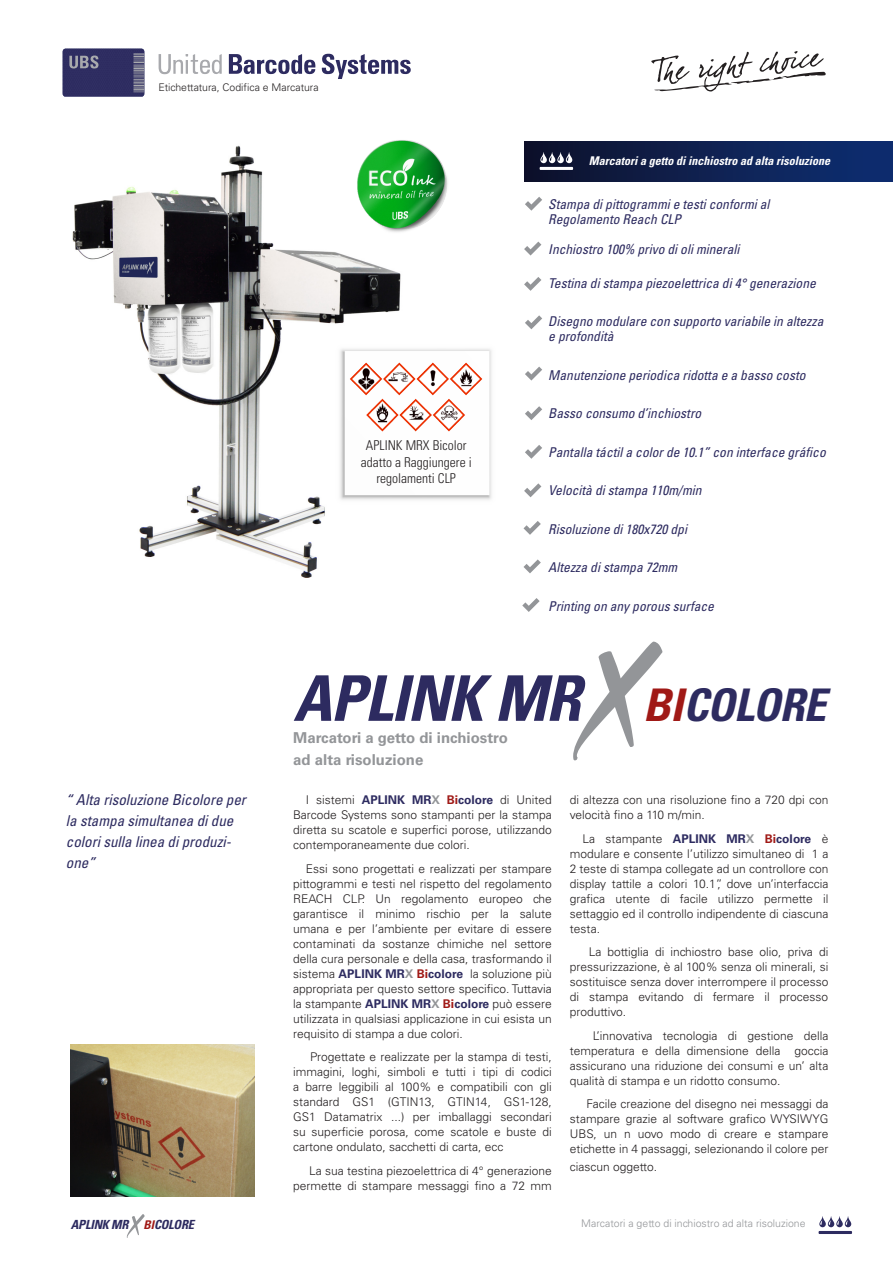
<style>
.page{position:relative;width:893px;height:1263px;background:#fff}
.page>*{position:absolute;margin:0;border:0;box-sizing:border-box;transform-origin:0 0}
.t1{font:italic 700 condensed 63px "Univers";letter-spacing:-.02em;color:#2d2b60}
.Quotes_Text{font:italic condensed 15px/21px "Univers";color:#2d2b60}
.t2{font:700 15px "Univers LT Std";color:#939598}
.t3{font:italic condensed 13.5px/15px "Univers";color:#2d2b60}
.t4{font:300 condensed 13.5px/16.5px "Univers";color:#231f20;text-align:center}
.t5{font:italic 700 condensed 12.6px "Univers";letter-spacing:-.02em;color:#2d2b60}
.text{font:300 12px/15px "Univers LT Std";color:#231f20;text-align:justify}
.t6{font:italic 700 condensed 12px "Univers";color:#fff}
.t7{font:300 10.5px "Univers";color:#939598}
.t8{font:300 10.5px "Univers";color:#231f20}
.s1{font-size:45px;color:#a01916}
.s2{font-size:45px}
.s3{font-weight:700;color:#2d2b60}
.s4{font-weight:700;color:#939598}
.s5{font-weight:700;color:#a01916}
.s6{font-size:12px;color:#a01916}
</style>
<div class="page">
<hr style="left:819px;top:1231px;width:33px;height:3px;background:#2d2b60">
<svg style="left:819px;top:1216px;width:32px;height:11px"></svg>
<svg style="left:127px;top:1214px;width:18px;height:24px"></svg>
<img style="left:72px;top:145px;width:329px;height:433px">
<img style="left:71px;top:1044px;width:184px;height:152px">
<img style="left:352px;top:140px;width:96px;height:97px">
<img style="left:330px;top:339px;width:162px;height:173px">
<img style="left:349px;top:360px;width:134px;height:72px">
<svg style="left:573px;top:642px;width:89px;height:118px"></svg>
<svg style="left:525px;top:197px;width:17px;height:14px"></svg>
<svg style="left:524px;top:242px;width:17px;height:13px"></svg>
<svg style="left:524px;top:277px;width:17px;height:14px"></svg>
<svg style="left:525px;top:367px;width:17px;height:14px"></svg>
<svg style="left:525px;top:406px;width:17px;height:14px"></svg>
<svg style="left:524px;top:483px;width:17px;height:14px"></svg>
<svg style="left:525px;top:445px;width:17px;height:14px"></svg>
<svg style="left:523px;top:521px;width:18px;height:14px"></svg>
<svg style="left:525px;top:315px;width:17px;height:14px"></svg>
<div style="left:525px;top:141px;width:368px;height:41px;background:linear-gradient(to right,#0e122c,#0e2f74)"></div>
<hr style="left:540px;top:167px;width:33px;height:3px;background:#fff">
<svg style="left:540px;top:152px;width:32px;height:11px"></svg>
<svg style="left:523px;top:559px;width:18px;height:14px"></svg>
<svg style="left:522px;top:598px;width:18px;height:14px"></svg>
<svg style="left:322px;top:54px;width:89px;height:25px"></svg>
<svg style="left:229px;top:54px;width:86px;height:21px"></svg>
<svg style="left:159px;top:54px;width:63px;height:21px"></svg>
<svg style="left:63px;top:49px;width:81px;height:48px;background:#3d3b6a"></svg>
<svg style="left:651px;top:51px;width:175px;height:41px"></svg>
<p class="t8" style="left:158px;top:81px;width:162px">Etichettatura, Codifica e Marcatura</p>
<p class="t4" style="left:366px;top:437px;width:102px">APLINK MRX Bicolor</p>
<p class="t4" style="left:361px;top:454px;width:112px">adatto a Raggiungere i regolamenti CLP</p>
<p class="t6" style="left:589px;top:153px;width:243px">Marcatori a getto di inchiostro ad alta risoluzione</p>
<p class="t3" style="left:548px;top:196px;width:223px">Stampa di pittogrammi e testi conformi al<br>Regolamento Reach CLP</p>
<p class="t3" style="left:548px;top:241px;width:193px">Inchiostro 100% privo di oli minerali</p>
<p class="t3" style="left:548px;top:275px;width:269px">Testina di stampa piezoelettrica di 4° generazione</p>
<p class="t3" style="left:548px;top:314px;width:277px">Disegno modulare con supporto variabile in altezza e profondità</p>
<p class="t3" style="left:548px;top:367px;width:259px">Manutenzione periodica ridotta e a basso costo</p>
<p class="t3" style="left:548px;top:406px;width:154px">Basso consumo d’inchiostro</p>
<p class="t3" style="left:548px;top:444px;width:279px">Pantalla táctil a color de 10.1” con interface gráfico</p>
<p class="t3" style="left:548px;top:483px;width:155px">Velocità di stampa 110m/min</p>
<p class="t3" style="left:548px;top:521px;width:140px">Risoluzione di 180x720 dpi</p>
<p class="t3" style="left:548px;top:560px;width:130px">Altezza di stampa 72mm</p>
<p class="t3" style="left:548px;top:598px;width:167px">Printing on any porous surface</p>
<p class="Quotes_Text" style="left:66px;top:789px;width:181px">“ Alta risoluzione Bicolore per la stampa simultanea di due colori sulla linea di produzi&shy;one”</p>
<p class="t1" style="left:293px;top:660px;width:534px">APLINK MR <span class="s1">BI</span><span class="s2">COLORE</span></p>
<p class="t2" style="left:293px;top:729px;width:216px">Marcatori a getto di inchiostro</p>
<p class="t2" style="left:293px;top:751px;width:132px">ad alta risoluzione</p>
<p class="text" style="left:293px;top:792px;width:260px;text-indent:13px">I sistemi <span class="s3">APLINK MR</span><span class="s4">X</span> <span class="s5">Bi</span><span class="s3">colore</span> di United Barcode Systems sono stampanti per la stampa diretta su scatole e superfici porose, utilizzando contemporaneamente due colori.</p>
<p class="text" style="left:293px;top:861px;width:260px;text-indent:13px">Essi sono progettati e realizzati per stampare pittogrammi e testi nel rispetto del regolamento REACH CLP. Un regolamento europeo che garantisce il minimo rischio per la salute umana e per l’ambiente per evitare di essere contaminati da sostanze chimiche nel settore della cura personale e della casa, trasformando il sistema <span class="s3">APLINK MR</span><span class="s4">X</span> <span class="s5">Bi</span><span class="s3">colore</span> la soluzione più appropriata per questo settore specifico. Tuttavia la stampante <span class="s3">APLINK MR</span><span class="s4">X</span> <span class="s5">Bi</span><span class="s3">colore</span> può essere utilizzata in qualsiasi applicazione in cui esista un requisito di stampa a due colori.</p>
<p class="text" style="left:293px;top:1049px;width:260px;text-indent:17px">Progettate e realizzate per la stampa di testi, immagini, loghi, simboli e tutti i tipi di codici a barre leggibili al 100% e compatibili con gli standard GS1 (GTIN13, GTIN14, GS1-128, GS1 Datamatrix ...) per imballaggi secondari su superficie porosa, come scatole e buste di cartone ondulato, sacchetti di carta, ecc</p>
<p class="text" style="left:293px;top:1163px;width:260px;text-align:right">La sua testina piezoelettrica di 4° generazione permette di stampare messaggi fino a 72 mm</p>
<p class="text" style="left:570px;top:792px;width:260px">di altezza con una risoluzione fino a 720 dpi con velocità fino a 110 m/min.</p>
<p class="text" style="left:570px;top:831px;width:260px;text-indent:13px">La stampante <span class="s3">APLINK MR</span><span class="s4">X</span> <span class="s5">Bi</span><span class="s3">colore</span> è modulare e consente l’utilizzo simultaneo di 1 a 2 teste di stampa collegate ad un controllore con display tattile a colori 10.1”, dove un’interfaccia grafica utente di facile utilizzo permette il settaggio ed il controllo indipendente di ciascuna testa.</p>
<p class="text" style="left:570px;top:944px;width:260px;text-indent:19px">La bottiglia di inchiostro base olio, priva di pressurizzazione, è al 100% senza oli minerali, si sostituisce senza dover interrompere il processo di stampa evitando di fermare il processo produttivo.</p>
<p class="text" style="left:570px;top:1028px;width:260px;text-indent:23px">L’innovativa tecnologia di gestione della temperatura e della dimensione della goccia assicurano una riduzione dei consumi e un’ alta qualità di stampa e un ridotto consumo.</p>
<p class="text" style="left:570px;top:1096px;width:260px;text-indent:17px">Facile creazione del disegno nei messaggi da stampare grazie al software grafico WYSIWYG UBS, un n uovo modo di creare e stampare etichette in 4 passaggi, selezionando il colore per</p>
<p class="text" style="left:570px;top:1159px;width:89px">ciascun oggetto.</p>
<p class="t5" style="left:71px;top:1216px;width:125px">APLINK MR <span class="s6">BI</span>COLORE</p>
<p class="t7" style="left:581px;top:1216px;width:226px">Marcatori a getto di inchiostro ad alta risoluzione</p>
</div>
